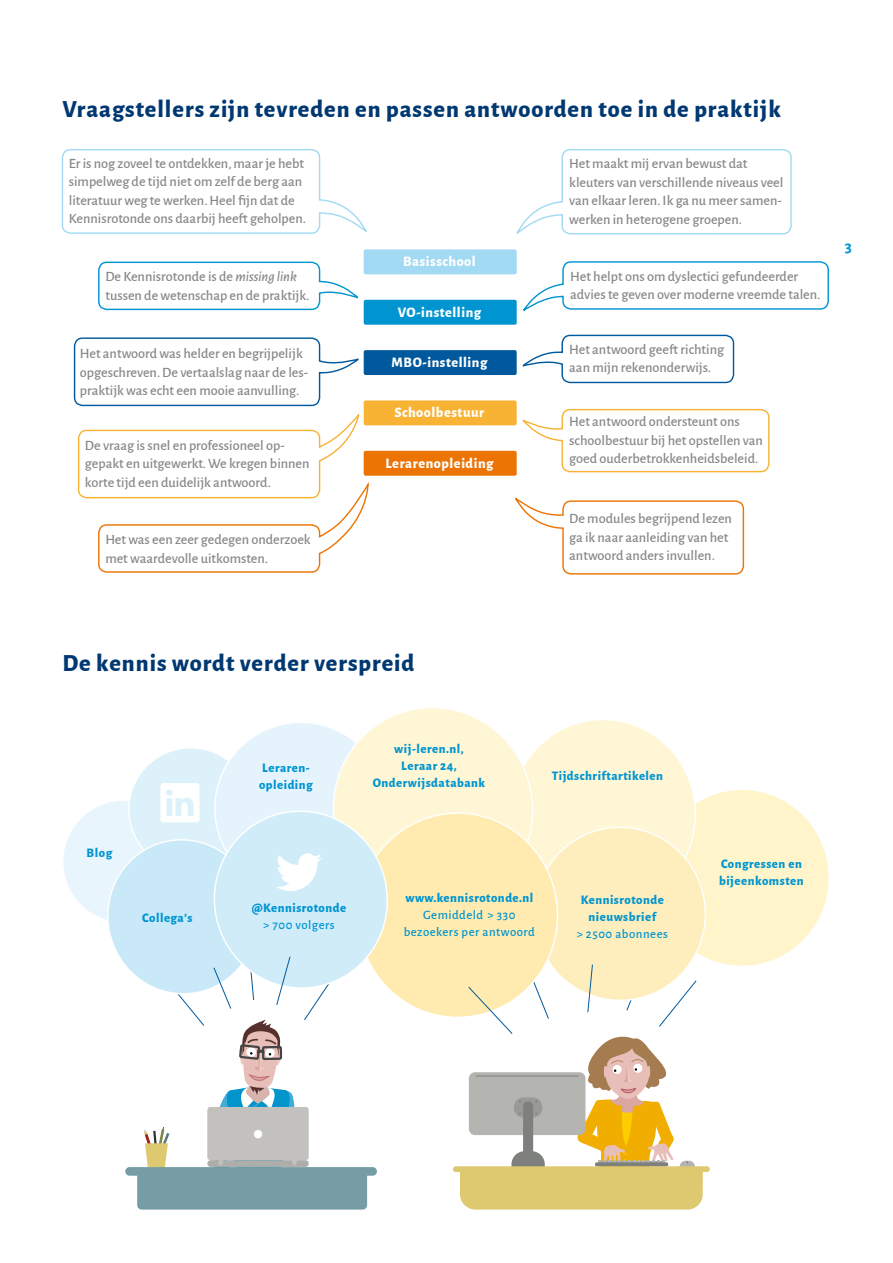
<style>
.page{position:relative;width:893px;height:1263px;background:#fff}
.page>*{position:absolute;margin:0;border:0;box-sizing:border-box;transform-origin:0 0}
.t1{font:800 24.15px "Alegreya Sans";letter-spacing:.04em;color:#003871}
.t2{font:700 16.5px "Alegreya Sans SC";color:#0095d0}
.t3{font:500 14.25px/18.6px "Alegreya Sans";color:#87888a}
.t4{font:800 14.25px "Alegreya Sans";letter-spacing:.04em;color:#fff}
.t5{font:800 12.9px/17.1px "Alegreya Sans";letter-spacing:.04em;color:#0095d0;text-align:center}
.t6{font:500 12.9px/17.1px "Alegreya Sans";letter-spacing:.04em;color:#0095d0;text-align:center}
.s1{font-style:italic}
</style>
<div class="page">
<svg style="left:516px;top:149px;width:276px;height:86px"></svg>
<svg style="left:61px;top:149px;width:306px;height:85px"></svg>
<svg style="left:98px;top:261px;width:261px;height:50px"></svg>
<svg style="left:73px;top:337px;width:286px;height:70px"></svg>
<svg style="left:77px;top:415px;width:292px;height:158px"></svg>
<svg style="left:522px;top:408px;width:248px;height:65px"></svg>
<svg style="left:522px;top:334px;width:213px;height:50px"></svg>
<svg style="left:515px;top:498px;width:230px;height:77px"></svg>
<svg style="left:523px;top:261px;width:306px;height:50px"></svg>
<div style="left:364px;top:300px;width:153px;height:25px;background:#0095d0;border-radius:2px"></div>
<div style="left:364px;top:350px;width:153px;height:25px;background:#00599c;border-radius:2px"></div>
<div style="left:364px;top:249px;width:153px;height:25px;background:#a2daf4;border-radius:2px"></div>
<div style="left:364px;top:400px;width:153px;height:25px;background:#f8b334;border-radius:2px"></div>
<div style="left:364px;top:451px;width:153px;height:25px;background:#ec7405;border-radius:2px"></div>
<div style="left:655px;top:789px;width:174px;height:177px;background:#fff4ca;border-radius:50%"></div>
<div style="left:511px;top:719px;width:184px;height:190px;background:#fff6d5;border-radius:50%"></div>
<div style="left:534px;top:827px;width:171px;height:173px;background:#ffeebd;border-radius:50%"></div>
<svg style="left:397px;top:708px;width:146px;height:154px"></svg>
<div style="left:453px;top:1166px;width:257px;height:6px;background:#dec870;border-radius:3px"></div>
<div style="left:358px;top:813px;width:199px;height:204px;background:#ffebaf;border-radius:50%"></div>
<svg style="left:460px;top:927px;width:243px;height:282px"></svg>
<svg style="left:63px;top:715px;width:334px;height:494px"></svg>
<h1 class="t1" style="left:62px;top:91px;width:720px">Vraagstellers zijn tevreden en passen antwoorden toe in de praktijk</h1>
<p class="t3" style="left:69px;top:153px;width:239px">Er is nog zoveel te ontdekken, maar je hebt simpelweg de tijd niet om zelf de berg aan literatuur weg te werken. Heel fijn dat de Kennisrotonde ons daarbij heeft geholpen.</p>
<p class="t3" style="left:105px;top:266px;width:206px">De Kennisrotonde is de <span class="s1">missing link </span>tussen de wetenschap en de praktijk.</p>
<p class="t3" style="left:80px;top:344px;width:230px">Het antwoord was helder en begrijpelijk opgeschreven. De vertaalslag naar de les&shy;praktijk was echt een mooie aanvulling.</p>
<p class="t3" style="left:85px;top:435px;width:226px">De vraag is snel en professioneel op&shy;gepakt en uitgewerkt. We kregen binnen korte tijd een duidelijk antwoord.</p>
<p class="t3" style="left:105px;top:529px;width:207px">Het was een zeer gedegen onderzoek met waardevolle uitkomsten.</p>
<p class="t4" style="left:403px;top:251px;width:74px">Basisschool</p>
<p class="t4" style="left:398px;top:301px;width:85px">VO-instelling</p>
<p class="t4" style="left:392px;top:351px;width:97px">MBO-instelling</p>
<p class="t4" style="left:394px;top:402px;width:91px">Schoolbestuur</p>
<p class="t4" style="left:385px;top:452px;width:109px">Lerarenopleiding</p>
<p class="t3" style="left:569px;top:154px;width:216px">Het maakt mij ervan bewust dat kleuters van verschillende niveaus veel van elkaar leren. Ik ga nu meer samen&shy;werken in heterogene groepen.</p>
<p class="t3" style="left:570px;top:266px;width:252px">Het helpt ons om dyslectici gefundeerder advies te geven over moderne vreemde talen.</p>
<p class="t3" style="left:569px;top:339px;width:156px">Het antwoord geeft richting aan mijn rekenonderwijs.</p>
<p class="t3" style="left:569px;top:412px;width:195px">Het antwoord ondersteunt ons schoolbestuur bij het opstellen van goed ouderbetrokkenheidsbeleid.</p>
<p class="t3" style="left:569px;top:508px;width:164px">De modules begrijpend lezen ga ik naar aanleiding van het antwoord anders invullen.</p>
<p class="t2" style="left:845px;top:234px;width:9px">3</p>
<h1 class="t1" style="left:62px;top:644px;width:353px">De kennis wordt verder verspreid</h1>
<p class="t5" style="left:87px;top:844px;width:27px">Blog</p>
<p class="t5" style="left:142px;top:908px;width:52px">Collega’s</p>
<p class="t5" style="left:259px;top:758px;width:55px;text-align:left">Leraren&shy;opleiding</p>
<p class="t5" style="left:373px;top:739px;width:114px">wij-leren.nl,<br>Leraar 24,<br>Onderwijsdatabank</p>
<p class="t5" style="left:552px;top:766px;width:113px">Tijdschriftartikelen</p>
<p class="t5" style="left:252px;top:898px;width:96px">@Kennisrotonde</p>
<p class="t6" style="left:263px;top:915px;width:73px">&gt; 700 volgers</p>
<p class="t5" style="left:405px;top:888px;width:129px">www.kennisrotonde.nl</p>
<p class="t6" style="left:404px;top:906px;width:133px">Gemiddeld &gt; 330 bezoekers per antwoord</p>
<p class="t5" style="left:581px;top:890px;width:85px">Kennisrotonde nieuwsbrief</p>
<p class="t6" style="left:577px;top:925px;width:93px">&gt; 2500 abonnees</p>
<p class="t5" style="left:719px;top:854px;width:86px;text-align:left">Congressen en bijeenkomsten</p>
</div>
